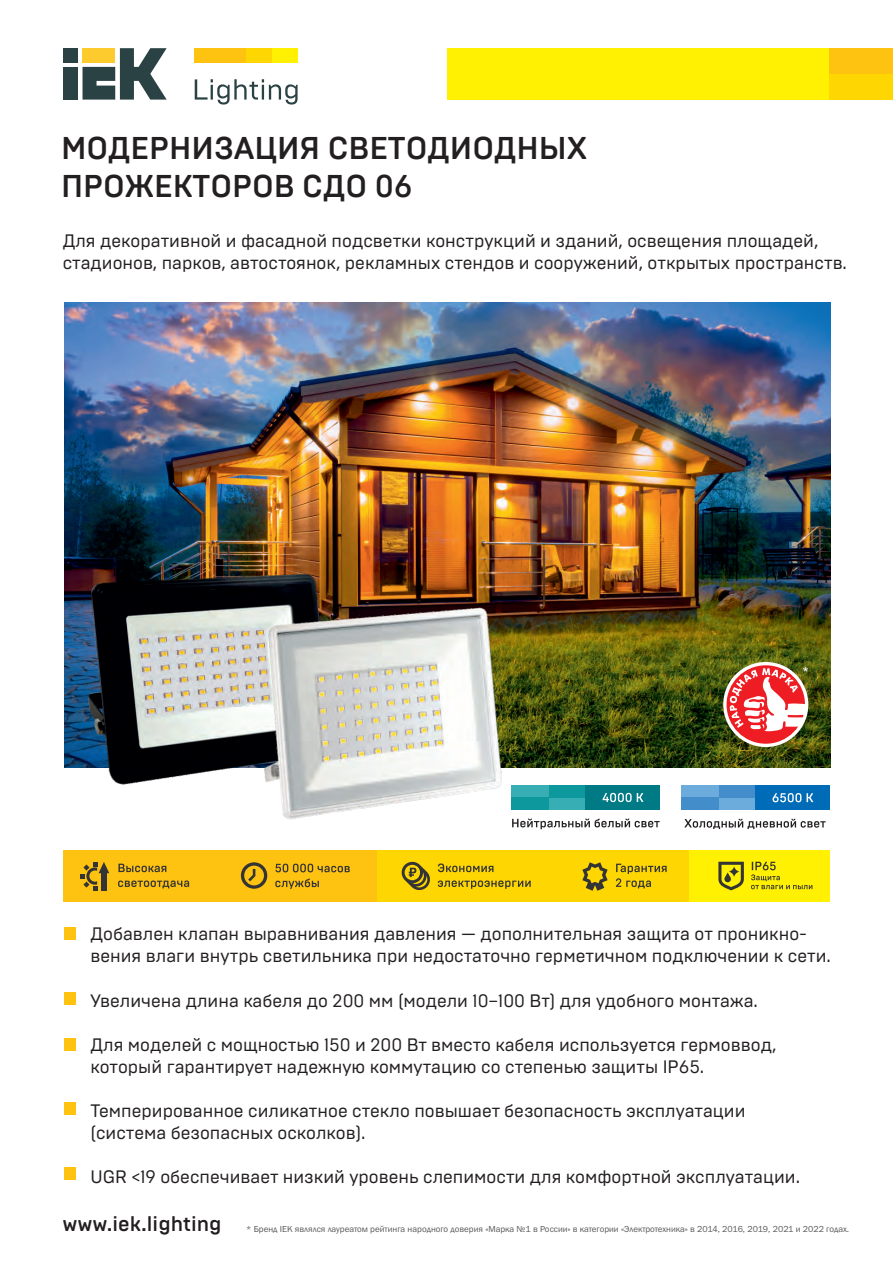
<style>
.page{position:relative;width:893px;height:1262px;background:#fff}
.page>*{position:absolute;margin:0;border:0;box-sizing:border-box;transform-origin:0 0}
.t1{font:500 31.5px/38px "Brutal Type";color:#231f20}
.t2{font:500 21px "Brutal Type";color:#231f20}
.t3{font:18px/22px "Brutal Type";color:#231f20}
.t4{font:15px "Arial";color:#fff}
.t5{font:9px "Franklin Gothic";color:#57585a}
</style>
<div class="page">
<img style="left:64px;top:303px;width:767px;height:465px">
<div style="left:446px;top:48px;width:447px;height:51px;background:#fff101"></div>
<div style="left:829px;top:48px;width:64px;height:26px;background:#fec210"></div>
<div style="left:829px;top:74px;width:64px;height:25px;background:#fed702"></div>
<div style="left:246px;top:48px;width:26px;height:14px;background:#fed702"></div>
<div style="left:272px;top:48px;width:25px;height:14px;background:#fff101"></div>
<div style="left:195px;top:48px;width:51px;height:14px;background:#fec210"></div>
<div style="left:64px;top:67px;width:14px;height:33px;background:#2b4244"></div>
<div style="left:64px;top:48px;width:14px;height:14px;background:#2b4244"></div>
<svg style="left:82px;top:48px;width:85px;height:52px"></svg>
<svg style="left:195px;top:79px;width:102px;height:26px"></svg>
<svg style="left:723px;top:662px;width:85px;height:85px"></svg>
<div style="left:726px;top:665px;width:79px;height:78px;background:#ee1d23;border-radius:50%"></div>
<svg style="left:729px;top:668px;width:77px;height:63px"></svg>
<div style="left:377px;top:850px;width:312px;height:51px;background:#fed702"></div>
<div style="left:64px;top:850px;width:313px;height:51px;background:#fec210"></div>
<div style="left:689px;top:850px;width:140px;height:51px;background:#fff101"></div>
<svg style="left:241px;top:862px;width:26px;height:26px"></svg>
<svg style="left:275px;top:863px;width:75px;height:26px"></svg>
<svg style="left:582px;top:862px;width:25px;height:28px"></svg>
<svg style="left:616px;top:863px;width:50px;height:25px"></svg>
<svg style="left:401px;top:862px;width:29px;height:28px"></svg>
<svg style="left:438px;top:863px;width:92px;height:25px"></svg>
<svg style="left:81px;top:862px;width:28px;height:28px"></svg>
<svg style="left:118px;top:863px;width:71px;height:25px"></svg>
<svg style="left:751px;top:861px;width:61px;height:28px"></svg>
<svg style="left:718px;top:861px;width:25px;height:29px"></svg>
<img style="left:64px;top:568px;width:284px;height:217px">
<div style="left:548px;top:797px;width:38px;height:13px;background:#36aeb4"></div>
<div style="left:548px;top:785px;width:38px;height:12px;background:#0d989e"></div>
<div style="left:511px;top:785px;width:37px;height:12px;background:#36aeb4"></div>
<div style="left:511px;top:797px;width:37px;height:13px;background:#0d989e"></div>
<div style="left:586px;top:785px;width:74px;height:25px;background:#007a84"></div>
<svg style="left:512px;top:818px;width:147px;height:11px"></svg>
<svg style="left:602px;top:793px;width:41px;height:9px"></svg>
<div style="left:718px;top:797px;width:37px;height:13px;background:#6cacdd"></div>
<div style="left:718px;top:785px;width:37px;height:12px;background:#448dcb"></div>
<div style="left:681px;top:785px;width:37px;height:12px;background:#6cacdd"></div>
<div style="left:681px;top:797px;width:37px;height:13px;background:#448dcb"></div>
<div style="left:755px;top:785px;width:74px;height:25px;background:#006cb7"></div>
<svg style="left:684px;top:818px;width:141px;height:11px"></svg>
<svg style="left:772px;top:793px;width:41px;height:9px"></svg>
<img style="left:227px;top:603px;width:293px;height:219px">
<div style="left:64px;top:927px;width:11px;height:12px;background:#fec210"></div>
<div style="left:64px;top:992px;width:11px;height:12px;background:#fec210"></div>
<div style="left:64px;top:1038px;width:11px;height:12px;background:#fec210"></div>
<div style="left:64px;top:1102px;width:11px;height:12px;background:#fec210"></div>
<div style="left:64px;top:1167px;width:11px;height:12px;background:#fec210"></div>
<h1 class="t1" style="left:61px;top:130px;width:527px">МОДЕРНИЗАЦИЯ СВЕТОДИОДНЫХ<br>ПРОЖЕКТОРОВ СДО 06</h1>
<p class="t3" style="left:63px;top:230px;width:757px">Для декоративной и фасадной подсветки конструкций и зданий, освещения площадей,</p>
<p class="t3" style="left:63px;top:252px;width:785px">стадионов, парков, автостоянок, рекламных стендов и сооружений, открытых пространств.</p>
<p class="t4" style="left:802px;top:667px;width:7px">*</p>
<p class="t3" style="left:90px;top:924px;width:742px">Добавлен клапан выравнивания давления — дополнительная защита от проникно&shy;вения влаги внутрь светильника при недостаточно герметичном подключении к сети.</p>
<p class="t3" style="left:90px;top:990px;width:669px">Увеличена длина кабеля до 200 мм (модели 10−100 Вт) для удобного монтажа.</p>
<p class="t3" style="left:90px;top:1034px;width:687px">Для моделей с мощностью 150 и 200 Вт вместо кабеля используется гермоввод, который гарантирует надежную коммутацию со степенью защиты IP65.</p>
<p class="t3" style="left:90px;top:1100px;width:656px">Темперированное силикатное стекло повышает безопасность эксплуатации (система безопасных осколков).</p>
<p class="t3" style="left:90px;top:1166px;width:711px">UGR &lt;19 обеспечивает низкий уровень слепимости для комфортной эксплуатации.</p>
<p class="t2" style="left:62px;top:1214px;width:161px">www.iek.lighting</p>
<p class="t5" style="left:246px;top:1225px;width:604px">* Бренд IEK являлся лауреатом рейтинга народного доверия «Марка №1 в России» в категории «Электротехника» в 2014, 2016, 2019, 2021 и 2022 годах.</p>
</div>
